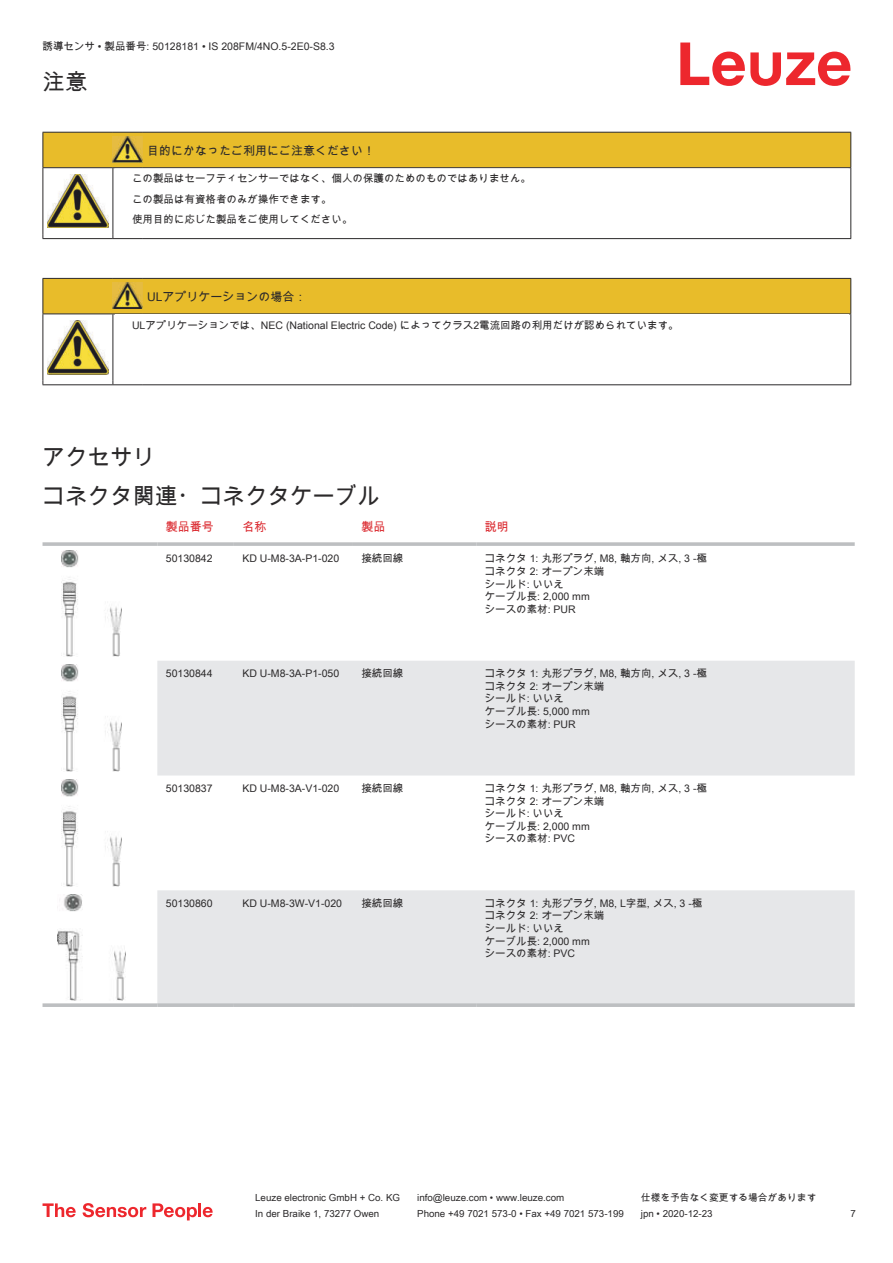
<style>
.page{position:relative;width:893px;height:1263px;background:#fff}
.page>*{position:absolute;margin:0;border:0;box-sizing:border-box;transform-origin:0 0}
.t1{font:22.5px/38.7px "Arial Unicode MS";color:#2b292a}
.t2{font:12px "Arial Unicode MS";color:#2b292a}
.t3{font:12px "Arial Unicode MS";color:#db2a30}
.t4{font:10.5px/12.6px "Arial Unicode MS";color:#2b292a}
.t5{font:9.75px "Arial Unicode MS";color:#2b292a}
</style>
<div class="page">
<svg style="left:680px;top:43px;width:170px;height:43px"></svg>
<svg style="left:157px;top:661px;width:698px;height:342px;fill:#e6e7e9"></svg>
<svg style="left:43px;top:542px;width:114px;height:4px"></svg>
<svg style="left:157px;top:542px;width:77px;height:4px"></svg>
<svg style="left:234px;top:542px;width:119px;height:4px"></svg>
<svg style="left:353px;top:542px;width:123px;height:4px"></svg>
<svg style="left:476px;top:542px;width:379px;height:4px;background:#c3c5c7"></svg>
<svg style="left:43px;top:1003px;width:114px;height:4px"></svg>
<svg style="left:157px;top:1003px;width:77px;height:4px"></svg>
<svg style="left:234px;top:1003px;width:119px;height:4px"></svg>
<svg style="left:353px;top:1003px;width:123px;height:4px"></svg>
<svg style="left:476px;top:1003px;width:379px;height:4px;background:#c1c3c5"></svg>
<img style="left:61px;top:550px;width:61px;height:106px">
<img style="left:61px;top:665px;width:61px;height:106px">
<img style="left:61px;top:780px;width:61px;height:106px">
<img style="left:57px;top:894px;width:68px;height:107px">
<svg style="left:43px;top:1203px;width:33px;height:14px"></svg>
<svg style="left:83px;top:1203px;width:63px;height:14px"></svg>
<svg style="left:153px;top:1203px;width:44px;height:17px"></svg>
<hr style="left:198px;top:1203px;width:3px;height:14px;background:#ed272d">
<svg style="left:203px;top:1207px;width:10px;height:10px"></svg>
<hr style="left:43px;top:238px;width:70px;height:1px;background:#2b292a">
<hr style="left:113px;top:238px;width:30px;height:1px;background:#2b292a">
<hr style="left:143px;top:238px;width:708px;height:1px;background:#2b292a">
<svg style="left:43px;top:132px;width:808px;height:106px"></svg>
<div style="left:44px;top:279px;width:806px;height:34px;background:#e8bc2a"></div>
<hr style="left:43px;top:278px;width:70px;height:1px;background:#2b292a">
<hr style="left:43px;top:279px;width:1px;height:34px;background:#2b292a">
<hr style="left:43px;top:313px;width:70px;height:1px;background:#2b292a">
<hr style="left:113px;top:278px;width:30px;height:1px;background:#2b292a">
<hr style="left:113px;top:313px;width:30px;height:1px;background:#2b292a">
<hr style="left:143px;top:278px;width:708px;height:1px;background:#2b292a">
<hr style="left:850px;top:279px;width:1px;height:34px;background:#2b292a">
<hr style="left:143px;top:313px;width:708px;height:1px;background:#2b292a">
<hr style="left:43px;top:314px;width:1px;height:66px;background:#2b292a">
<hr style="left:113px;top:314px;width:1px;height:66px;background:#2b292a">
<hr style="left:850px;top:314px;width:1px;height:66px;background:#2b292a">
<hr style="left:43px;top:384px;width:70px;height:1px;background:#2b292a">
<hr style="left:113px;top:384px;width:30px;height:1px;background:#2b292a">
<hr style="left:143px;top:384px;width:708px;height:1px;background:#2b292a">
<img style="left:113px;top:283px;width:30px;height:26px">
<img style="left:47px;top:320px;width:61px;height:54px">
<p class="t4" style="left:43px;top:40px;width:294px">誘導センサ • 製品番号: 50128181 • IS 208FM/4NO.5-2E0-S8.3</p>
<h1 class="t1" style="left:43px;top:62px;width:46px">注意</h1>
<p class="t2" style="left:147px;top:142px;width:229px">目的にかなったご利用にご注意ください！</p>
<p class="t4" style="left:132px;top:168px;width:400px;line-height:20.2px">この製品はセーフティセンサーではなく、個人の保護のためのものではありません。この製品は有資格者のみが操作できます。<br>使用目的に応じた製品をご使用してください。</p>
<p class="t2" style="left:147px;top:288px;width:161px">ULアプリケーションの場合：</p>
<p class="t4" style="left:132px;top:318px;width:548px">ULアプリケーションでは、NEC (National Electric Code) によってクラス2電流回路の利用だけが認められています。</p>
<h1 class="t1" style="left:43px;top:437px;width:339px">アクセサリ<br>コネクタ関連・コネクタケーブル</h1>
<p class="t3" style="left:166px;top:518px;width:49px">製品番号</p>
<p class="t3" style="left:242px;top:518px;width:25px">名称</p>
<p class="t3" style="left:361px;top:518px;width:25px">製品</p>
<p class="t3" style="left:485px;top:518px;width:25px">説明</p>
<p class="t4" style="left:166px;top:552px;width:48px">50130842</p>
<p class="t4" style="left:242px;top:552px;width:98px">KD U-M8-3A-P1-020</p>
<p class="t4" style="left:361px;top:552px;width:43px">接続回線</p>
<p class="t4" style="left:485px;top:552px;width:224px">コネクタ 1: 丸形プラグ, M8, 軸方向, メス, 3 -極コネクタ 2: オープン末端<br>シールド: いいえ<br>ケーブル長: 2,000 mm<br>シースの素材: PUR</p>
<p class="t4" style="left:166px;top:667px;width:48px">50130844</p>
<p class="t4" style="left:242px;top:667px;width:98px">KD U-M8-3A-P1-050</p>
<p class="t4" style="left:361px;top:667px;width:43px">接続回線</p>
<p class="t4" style="left:485px;top:667px;width:224px">コネクタ 1: 丸形プラグ, M8, 軸方向, メス, 3 -極コネクタ 2: オープン末端<br>シールド: いいえ<br>ケーブル長: 5,000 mm<br>シースの素材: PUR</p>
<p class="t4" style="left:166px;top:782px;width:48px">50130837</p>
<p class="t4" style="left:242px;top:782px;width:98px">KD U-M8-3A-V1-020</p>
<p class="t4" style="left:361px;top:782px;width:43px">接続回線</p>
<p class="t4" style="left:485px;top:782px;width:224px">コネクタ 1: 丸形プラグ, M8, 軸方向, メス, 3 -極コネクタ 2: オープン末端<br>シールド: いいえ<br>ケーブル長: 2,000 mm<br>シースの素材: PVC</p>
<p class="t4" style="left:166px;top:896px;width:48px">50130860</p>
<p class="t4" style="left:242px;top:896px;width:101px">KD U-M8-3W-V1-020</p>
<p class="t4" style="left:361px;top:896px;width:43px">接続回線</p>
<p class="t4" style="left:485px;top:896px;width:219px">コネクタ 1: 丸形プラグ, M8, L字型, メス, 3 -極コネクタ 2: オープン末端<br>シールド: いいえ<br>ケーブル長: 2,000 mm<br>シースの素材: PVC</p>
<p class="t5" style="left:255px;top:1191px;width:146px">Leuze electronic GmbH + Co. KG</p>
<p class="t5" style="left:417px;top:1191px;width:149px">info@leuze.com • www.leuze.com</p>
<p class="t5" style="left:641px;top:1191px;width:177px">仕様を予告なく変更する場合があります</p>
<p class="t5" style="left:255px;top:1206px;width:126px">In der Braike 1, 73277 Owen</p>
<p class="t5" style="left:417px;top:1206px;width:208px">Phone +49 7021 573-0 • Fax +49 7021 573-199</p>
<p class="t5" style="left:641px;top:1206px;width:73px">jpn • 2020-12-23</p>
<p class="t5" style="left:850px;top:1206px;width:7px">7</p>
</div>
